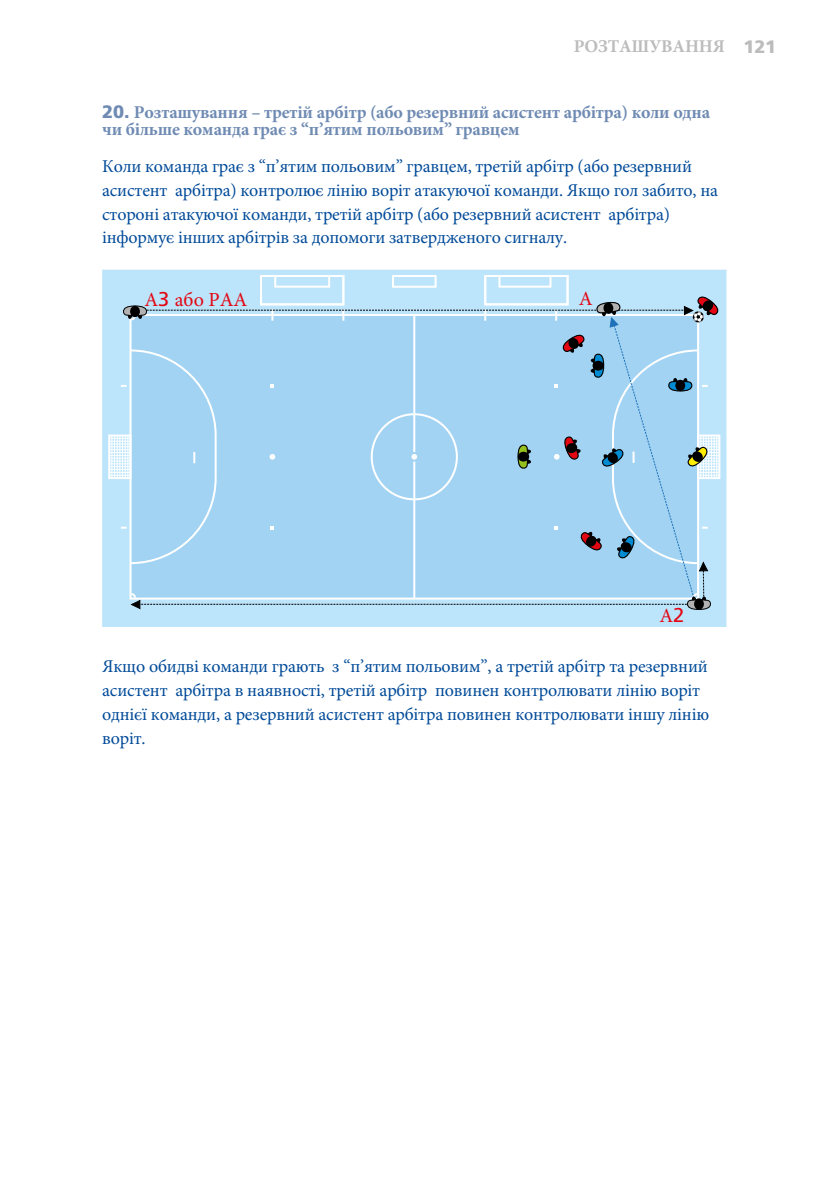
<style>
.page{position:relative;width:840px;height:1191px;background:#fff}
.page>*{position:absolute;margin:0;border:0;box-sizing:border-box;transform-origin:0 0}
.t1{font:20px "Minion Pro";color:#e30613}
.t2{font:18px/24px "Minion Pro";letter-spacing:-.01em;color:#004a98}
.t3{font:700 18px/16.8px "Minion Pro";letter-spacing:-.01em;color:#6f8bb3}
.t4{font:700 18px "Minion Pro";letter-spacing:-.01em;color:#bcbcbc}
.t5{font:900 18px "Frutiger LT Pro";color:#bcbcbc}
.s1{font-family:"Frutiger LT Pro";font-weight:900}
.s2{font-family:"Frutiger LT Com"}
</style>
<div class="page">
<div style="left:102px;top:270px;width:624px;height:357px;background:#bce4fa"></div>
<div style="left:108px;top:434px;width:23px;height:45px;border:2px solid #fff"></div>
<div style="left:392px;top:275px;width:44px;height:13px;border:2px solid #fff"></div>
<div style="left:484px;top:275px;width:84px;height:30px;border:2px solid #fff"></div>
<div style="left:260px;top:275px;width:84px;height:30px;border:2px solid #fff"></div>
<div style="left:498px;top:275px;width:53px;height:13px;border:2px solid #fff"></div>
<div style="left:274px;top:275px;width:56px;height:13px;border:2px solid #fff"></div>
<svg style="left:109px;top:296px;width:611px;height:314px;background:#a5d2ee"></svg>
<div style="left:130px;top:306px;width:10px;height:11px;background:#000;border-radius:50%"></div>
<p class="t4" style="left:573px;top:34px;width:153px">РОЗТАШУВАННЯ</p>
<p class="t5" style="left:743px;top:36px;width:34px">121</p>
<p class="t3" style="left:102px;top:103px;width:609px"><span class="s1">20.</span> Розташування – третій арбітр (або резервний асистент арбітра) коли одна чи більше команда грає з “п’ятим польовим” гравцем</p>
<p class="t2" style="left:102px;top:154px;width:617px">Коли команда грає з “п’ятим польовим” гравцем, третій арбітр (або резервний асистент арбітра) контролює лінію воріт атакуючої команди. Якщо гол забито, на стороні атакуючої команди, третій арбітр (або резервний асистент арбітра) інформує інших арбітрів за допомоги затвердженого сигналу.</p>
<p class="t1" style="left:144px;top:286px;width:104px">А<span class="s2">3</span> або РАА</p>
<p class="t1" style="left:578px;top:285px;width:15px">А</p>
<p class="t1" style="left:659px;top:602px;width:26px">А<span class="s2">2</span></p>
<p class="t2" style="left:102px;top:654px;width:608px">Якщо обидві команди грають з “п’ятим польовим”, а третій арбітр та резервний асистент арбітра в наявності, третій арбітр повинен контролювати лінію воріт однієї команди, а резервний асистент арбітра повинен контролювати іншу лінію воріт.</p>
</div>
